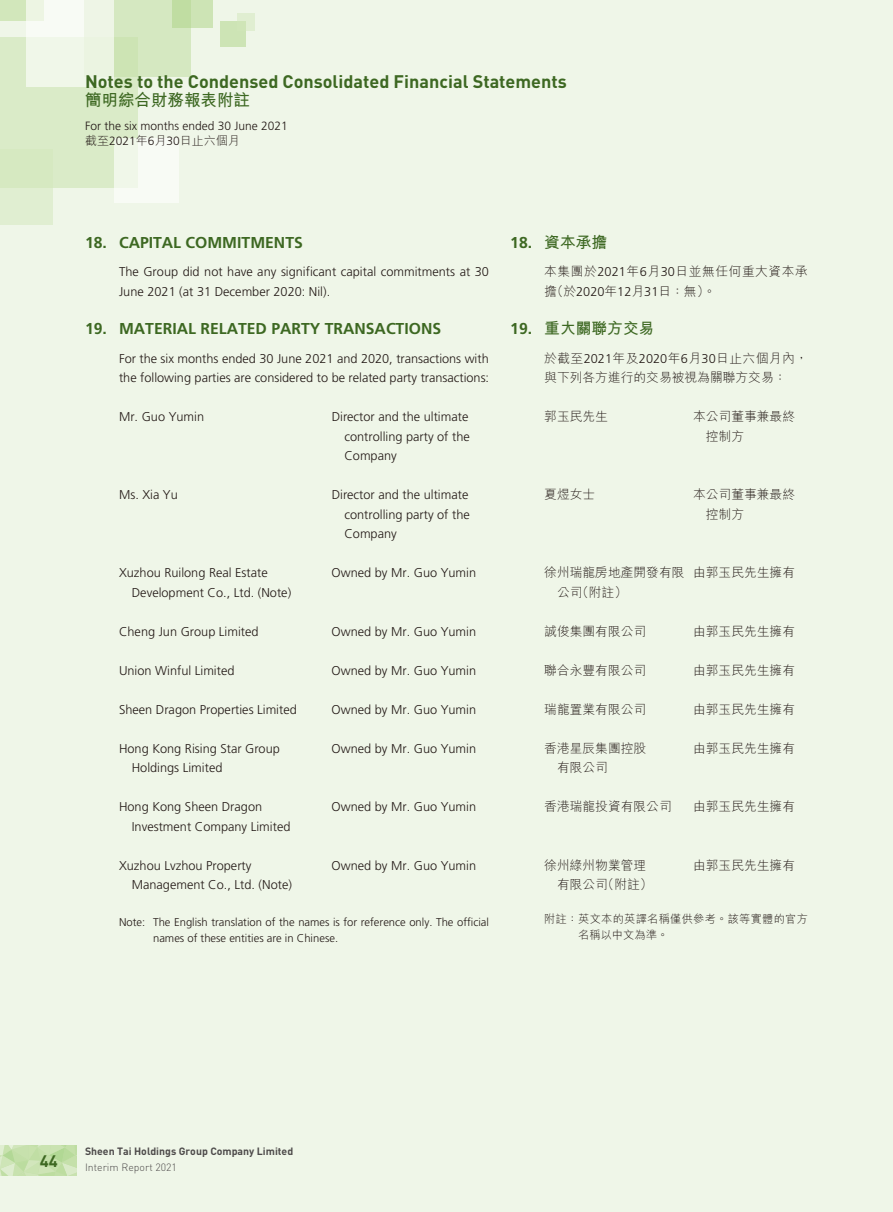
<style>
.page{position:relative;width:893px;height:1212px;background:#eff6e8}
.page>*{position:absolute;margin:0;border:0;box-sizing:border-box;transform-origin:0 0}
.t1{font:700 18px "DIN";color:#3d6822}
.t2{font:700 16.5px "M Hei HK";color:#3d6822}
.t3{font:700 16.5px "DIN";color:#3d6822}
.t4{font:700 15.75px "Frutiger LT Std";color:#3d6822}
.t5{font:700 15.75px "M Hei HK";color:#3d6822}
.t6{font:300 12.75px/19.5px "Frutiger LT Std";color:#231916}
.t7{font:300 12.75px/19.5px "M Hei HK";color:#231916}
.t8{font:300 12.75px/19.5px "M Hei HK";letter-spacing:.045em;color:#231916}
.t9{font:300 12px "Frutiger LT Std";color:#231916}
.t10{font:300 12px "M Hei HK";color:#231916}
.t11{font:300 11.25px/16.5px "Frutiger LT Std";color:#231916}
.t12{font:300 11.25px/16.5px "M Hei HK";letter-spacing:.02em;color:#231916}
.t13{font:700 10.5px "DIN";color:#4d4a4a}
.t14{font:300 10.5px "DIN";color:#4d4a4a}
.s1{font-family:"Frutiger LT Std"}
</style>
<div class="page">
<svg style="left:0;top:1145px;width:76px;height:30px;background:#c6e1ad"></svg>
<div style="left:0;top:37px;width:137px;height:150px;background:#daebc8"></div>
<div style="left:84px;top:0;width:106px;height:77px;background:linear-gradient(to bottom,#d6e8c2,#d2e6bc)"></div>
<div style="left:0;top:0;width:43px;height:21px;background:#d2e7bb"></div>
<div style="left:0;top:150px;width:52px;height:75px;background:linear-gradient(to right,#dbebc9,#dbebc9)"></div>
<div style="left:172px;top:0;width:40px;height:28px;background:linear-gradient(to right,#bddb9d,#d0e6ba)"></div>
<div style="left:220px;top:21px;width:26px;height:26px;background:#cde4b5"></div>
<svg style="left:237px;top:13px;width:18px;height:18px"></svg>
<div style="left:114px;top:138px;width:64px;height:65px;background:#f8fbf5"></div>
<div style="left:26px;top:0;width:88px;height:87px;background:#f0f7e9"></div>
<h1 class="t1" style="left:85px;top:69px;width:483px">Notes to the Condensed Consolidated Financial Statements</h1>
<p class="t2" style="left:85px;top:88px;width:166px">簡明綜合財務報表附註</p>
<p class="t9" style="left:85px;top:119px;width:204px">For the six months ended 30 June 2021</p>
<p class="t10" style="left:85px;top:134px;width:156px">截至<span class="s1">2021</span>年<span class="s1">6</span>月<span class="s1">30</span>日止六個月</p>
<p class="t4" style="left:85px;top:233px;width:219px">18. CAPITAL COMMITMENTS</p>
<p class="t6" style="left:119px;top:262px;width:371px">The Group did not have any significant capital commitments at 30<br>June 2021 (at 31 December 2020: Nil).</p>
<p class="t4" style="left:85px;top:320px;width:358px">19. MATERIAL RELATED PARTY TRANSACTIONS</p>
<p class="t6" style="left:119px;top:349px;width:372px">For the six months ended 30 June 2021 and 2020, transactions with the following parties are considered to be related party transactions:</p>
<p class="t6" style="left:119px;top:407px;width:87px">Mr. Guo Yumin</p>
<p class="t6" style="left:344px;top:407px;width:127px;text-align:justify;text-indent:-13px">Director and the ultimate controlling party of the Company</p>
<p class="t6" style="left:119px;top:485px;width:60px">Ms. Xia Yu</p>
<p class="t6" style="left:344px;top:485px;width:127px;text-align:justify;text-indent:-13px">Director and the ultimate controlling party of the Company</p>
<p class="t6" style="left:132px;top:563px;width:161px;text-indent:-13px">Xuzhou Ruilong Real Estate<br>Development Co., Ltd. (Note)</p>
<p class="t6" style="left:332px;top:563px;width:146px">Owned by Mr. Guo Yumin</p>
<p class="t6" style="left:119px;top:622px;width:141px">Cheng Jun Group Limited</p>
<p class="t6" style="left:332px;top:622px;width:146px">Owned by Mr. Guo Yumin</p>
<p class="t6" style="left:119px;top:661px;width:117px">Union Winful Limited</p>
<p class="t6" style="left:332px;top:661px;width:146px">Owned by Mr. Guo Yumin</p>
<p class="t6" style="left:119px;top:700px;width:179px">Sheen Dragon Properties Limited</p>
<p class="t6" style="left:332px;top:700px;width:146px">Owned by Mr. Guo Yumin</p>
<p class="t6" style="left:132px;top:739px;width:150px;text-indent:-13px">Hong Kong Rising Star Group<br>Holdings Limited</p>
<p class="t6" style="left:332px;top:739px;width:146px">Owned by Mr. Guo Yumin</p>
<p class="t6" style="left:132px;top:797px;width:160px;text-indent:-13px">Hong Kong Sheen Dragon<br>Investment Company Limited</p>
<p class="t6" style="left:332px;top:797px;width:146px">Owned by Mr. Guo Yumin</p>
<p class="t6" style="left:132px;top:856px;width:162px;text-indent:-13px">Xuzhou Lvzhou Property<br>Management Co., Ltd. (Note)</p>
<p class="t6" style="left:332px;top:856px;width:146px">Owned by Mr. Guo Yumin</p>
<p class="t11" style="left:153px;top:914px;width:337px;text-indent:-34px">Note: The English translation of the names is for reference only. The official names of these entities are in Chinese.</p>
<p class="t5" style="left:510px;top:231px;width:99px"><span class="s1">18.</span> 資本承擔</p>
<p class="t8" style="left:544px;top:262px;width:265px">本集團於<span class="s1">2021</span>年<span class="s1">6</span>月<span class="s1">30</span>日並無任何重大資本承擔（於<span class="s1">2020</span>年<span class="s1">12</span>月<span class="s1">31</span>日：無）。</p>
<p class="t5" style="left:510px;top:317px;width:146px"><span class="s1">19.</span> 重大關聯方交易</p>
<p class="t7" style="left:544px;top:348px;width:265px">於截至<span class="s1">2021</span>年及<span class="s1">2020</span>年<span class="s1">6</span>月<span class="s1">30</span>日止六個月內，與下列各方進行的交易被視為關聯方交易：</p>
<p class="t7" style="left:544px;top:407px;width:65px">郭玉民先生</p>
<p class="t7" style="left:706px;top:407px;width:91px;text-indent:-13px">本公司董事兼最終控制方</p>
<p class="t7" style="left:544px;top:485px;width:52px">夏煜女士</p>
<p class="t7" style="left:706px;top:485px;width:91px;text-indent:-13px">本公司董事兼最終控制方</p>
<p class="t7" style="left:557px;top:563px;width:129px;text-indent:-13px">徐州瑞龍房地產開發有限公司（附註）</p>
<p class="t7" style="left:693px;top:563px;width:103px">由郭玉民先生擁有</p>
<p class="t7" style="left:544px;top:621px;width:103px">誠俊集團有限公司</p>
<p class="t7" style="left:693px;top:621px;width:103px">由郭玉民先生擁有</p>
<p class="t7" style="left:544px;top:660px;width:103px">聯合永豐有限公司</p>
<p class="t7" style="left:693px;top:660px;width:103px">由郭玉民先生擁有</p>
<p class="t7" style="left:544px;top:699px;width:103px">瑞龍置業有限公司</p>
<p class="t7" style="left:693px;top:699px;width:103px">由郭玉民先生擁有</p>
<p class="t7" style="left:557px;top:738px;width:91px;text-indent:-13px">香港星辰集團控股有限公司</p>
<p class="t7" style="left:693px;top:738px;width:103px">由郭玉民先生擁有</p>
<p class="t7" style="left:544px;top:797px;width:129px">香港瑞龍投資有限公司</p>
<p class="t7" style="left:693px;top:797px;width:103px">由郭玉民先生擁有</p>
<p class="t7" style="left:557px;top:855px;width:97px;text-indent:-13px">徐州綠州物業管理有限公司（附註）</p>
<p class="t7" style="left:693px;top:855px;width:103px">由郭玉民先生擁有</p>
<p class="t12" style="left:578px;top:910px;width:231px;text-indent:-34px">附註：英文本的英譯名稱僅供參考。該等實體的官方名稱以中文為準。</p>
<p class="t3" style="left:40px;top:1150px;width:19px">44</p>
<p class="t13" style="left:85px;top:1144px;width:210px">Sheen Tai Holdings Group Company Limited</p>
<p class="t14" style="left:85px;top:1160px;width:93px">Interim Report 2021</p>
</div>
